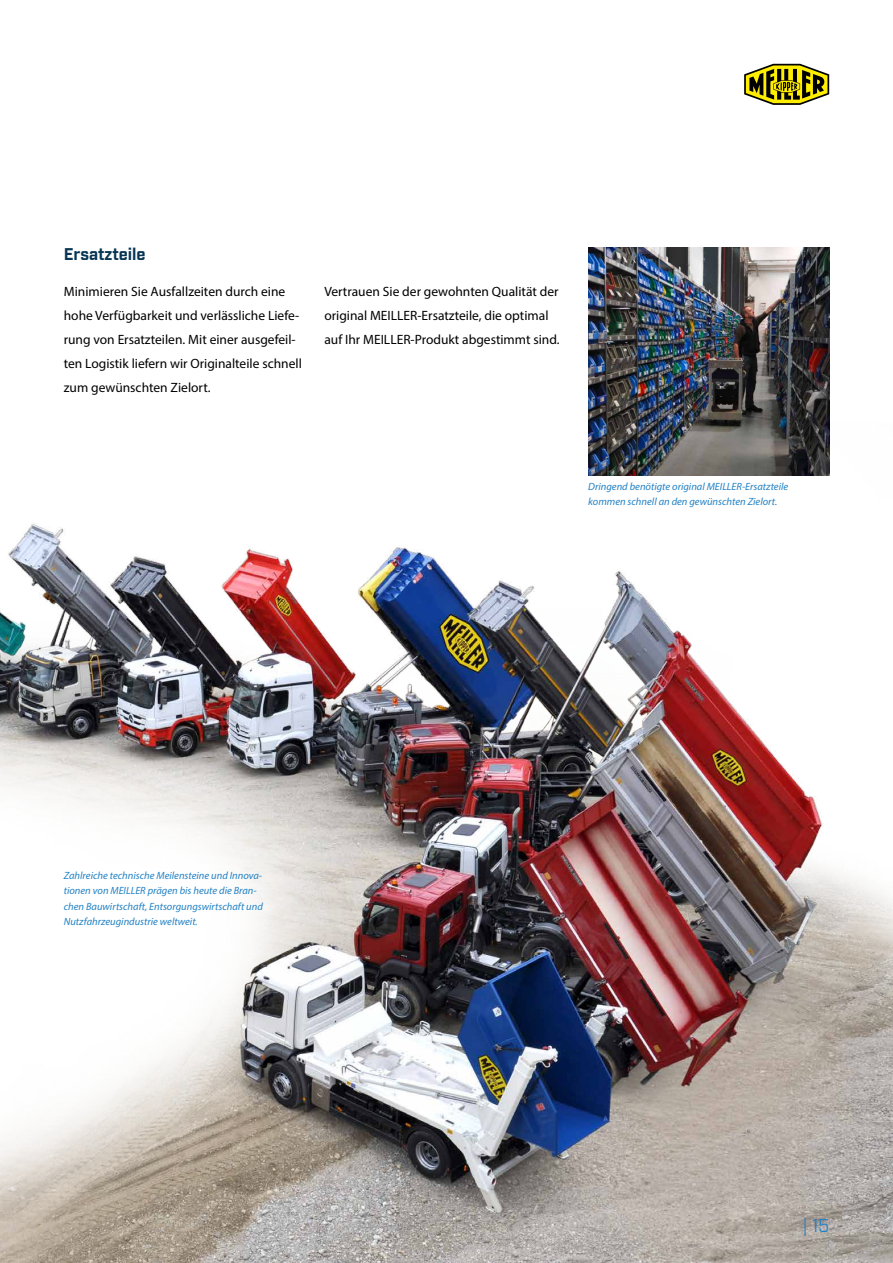
<style>
.page{position:relative;width:893px;height:1263px;background:#fff}
.page>*{position:absolute;margin:0;border:0;box-sizing:border-box;transform-origin:0 0}
.t1{font:18px "Industry";color:#2281c4}
.t2{font:700 16.5px "Industry";color:#073655}
.t3{font:13.5px/24px "Myriad Pro";color:#000}
.t4{font:italic 10.5px/15px "Myriad Pro";color:#2281c4}
</style>
<div class="page">
<img style="left:0;top:422px;width:893px;height:841px">
<img style="left:588px;top:248px;width:241px;height:228px">
<svg style="left:744px;top:64px;width:85px;height:41px"></svg>
<p class="t2" style="left:64px;top:244px;width:83px">Ersatzteile</p>
<p class="t3" style="left:64px;top:279px;width:240px">Minimieren Sie Ausfallzeiten durch eine hohe Verfügbarkeit und verlässliche Liefe&shy;rung von Ersatzteilen. Mit einer ausgefeil&shy;ten Logistik liefern wir Originalteile schnell zum gewünschten Zielort.</p>
<p class="t3" style="left:324px;top:279px;width:237px">Vertrauen Sie der gewohnten Qualität der original MEILLER-Ersatzteile, die optimal auf Ihr MEILLER-Produkt abgestimmt sind.</p>
<p class="t4" style="left:588px;top:479px;width:201px">Dringend benötigte original MEILLER-Ersatzteile kommen schnell an den gewünschten Zielort.</p>
<p class="t4" style="left:64px;top:868px;width:201px">Zahlreiche technische Meilensteine und Innova&shy;tionen von MEILLER prägen bis heute die Bran&shy;chen Bauwirtschaft, Entsorgungswirtschaft und Nutzfahrzeugindustrie weltweit.</p>
<h1 class="t1" style="left:802px;top:1214px;width:28px">| 15</h1>
</div>
